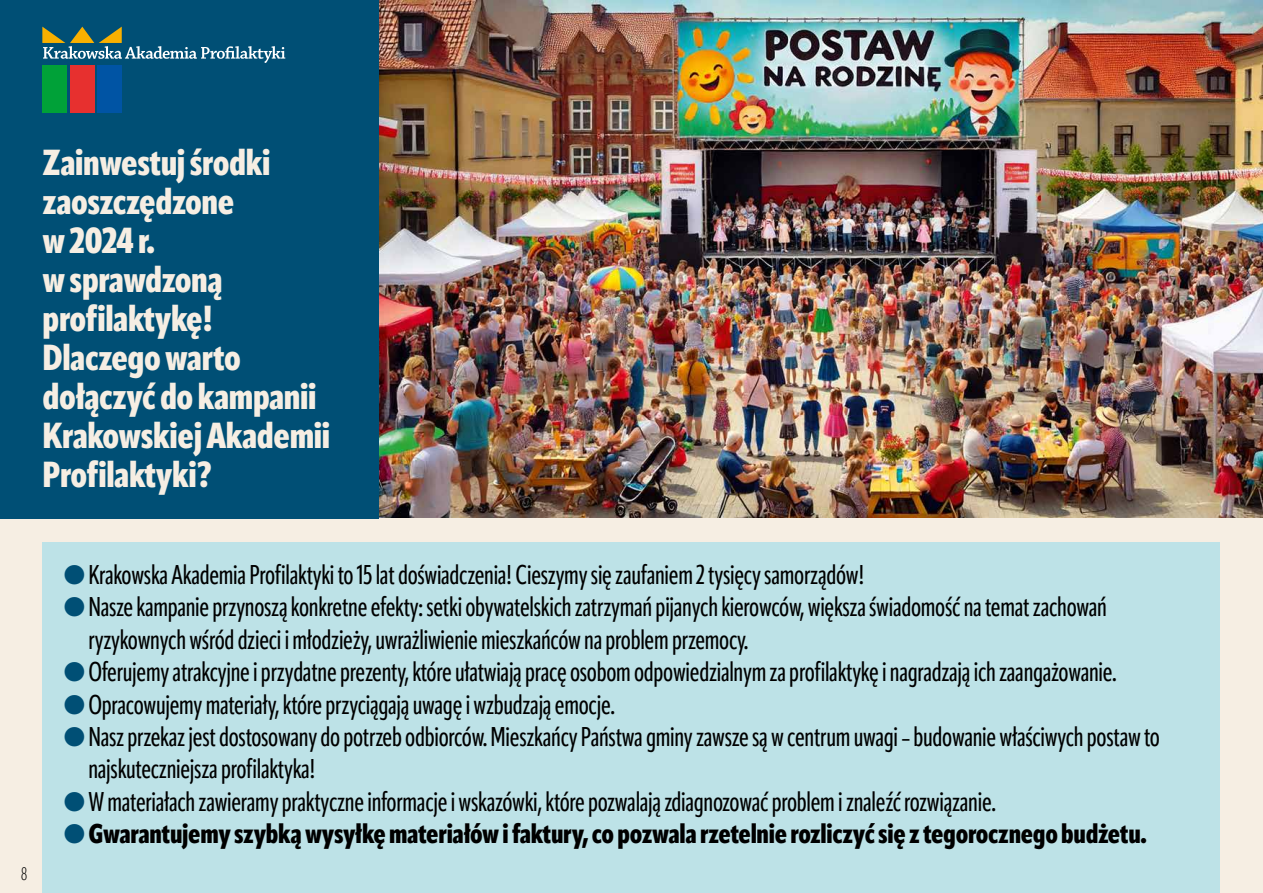
<style>
.page{position:relative;width:1263px;height:893px;background:#f6eee3}
.page>*{position:absolute;margin:0;border:0;box-sizing:border-box;transform-origin:0 0}
.t1{font:900 36px/39px "Apparat Extra Cond";letter-spacing:-.01em;color:#f6eee3}
.t2{font:500 27px/32.4px "Apparat Extra Cond";letter-spacing:-.01em;color:#000}
.t3{font:900 27px "Apparat Extra Cond";letter-spacing:-.01em;color:#000}
.t4{font:300 18px "Apparat Extra Cond";color:#000}
.s1{color:#004f75}
</style>
<div class="page">
<img style="left:378px;top:0;width:885px;height:518px">
<div style="left:43px;top:542px;width:1177px;height:351px;background:#bde2e7"></div>
<div style="left:0;top:0;width:378px;height:519px;background:#004f75"></div>
<div style="left:97px;top:65px;width:25px;height:48px;background:#0054a4"></div>
<div style="left:70px;top:65px;width:25px;height:48px;background:#e7302f"></div>
<div style="left:42px;top:65px;width:25px;height:48px;background:#00a138"></div>
<svg style="left:42px;top:27px;width:243px;height:36px"></svg>
<h1 class="t1" style="left:43px;top:144px;width:289px">Zainwestuj środki zaoszczędzone<br>w 2024 r.<br>w sprawdzoną profilaktykę!<br>Dlaczego warto dołączyć do kampanii<br>Krakowskiej Akademii<br>Profilaktyki?</h1>
<p class="t4" style="left:21px;top:863px;width:8px">8</p>
<p class="t2" style="left:64px;top:558px;width:802px"><span class="s1">●</span>Krakowska Akademia Profilaktyki to 15 lat doświadczenia! Cieszymy się zaufaniem 2 tysięcy samorządów!</p>
<p class="t2" style="left:88px;top:591px;width:1020px;text-indent:-25px"><span class="s1">●</span>Nasze kampanie przynoszą konkretne efekty: setki obywatelskich zatrzymań pijanych kierowców, większa świadomość na temat zachowań ryzykownych wśród dzieci i młodzieży, uwrażliwienie mieszkańców na problem przemocy.</p>
<p class="t2" style="left:64px;top:656px;width:1054px"><span class="s1">●</span>Oferujemy atrakcyjne i przydatne prezenty, które ułatwiają pracę osobom odpowiedzialnym za profilaktykę i nagradzają ich zaangażowanie.</p>
<p class="t2" style="left:64px;top:688px;width:553px"><span class="s1">●</span>Opracowujemy materiały, które przyciągają uwagę i wzbudzają emocje.</p>
<p class="t2" style="left:88px;top:720px;width:1073px;text-indent:-25px"><span class="s1">●</span>Nasz przekaz jest dostosowany do potrzeb odbiorców. Mieszkańcy Państwa gminy zawsze są w centrum uwagi – budowanie właściwych postaw to najskuteczniejsza profilaktyka!</p>
<p class="t2" style="left:64px;top:785px;width:934px"><span class="s1">●</span>W materiałach zawieramy praktyczne informacje i wskazówki, które pozwalają zdiagnozować problem i znaleźć rozwiązanie.</p>
<p class="t3" style="left:64px;top:817px;width:1085px"><span class="s1">●</span>Gwarantujemy szybką wysyłkę materiałów i faktury, co pozwala rzetelnie rozliczyć się z tegorocznego budżetu.</p>
</div>
